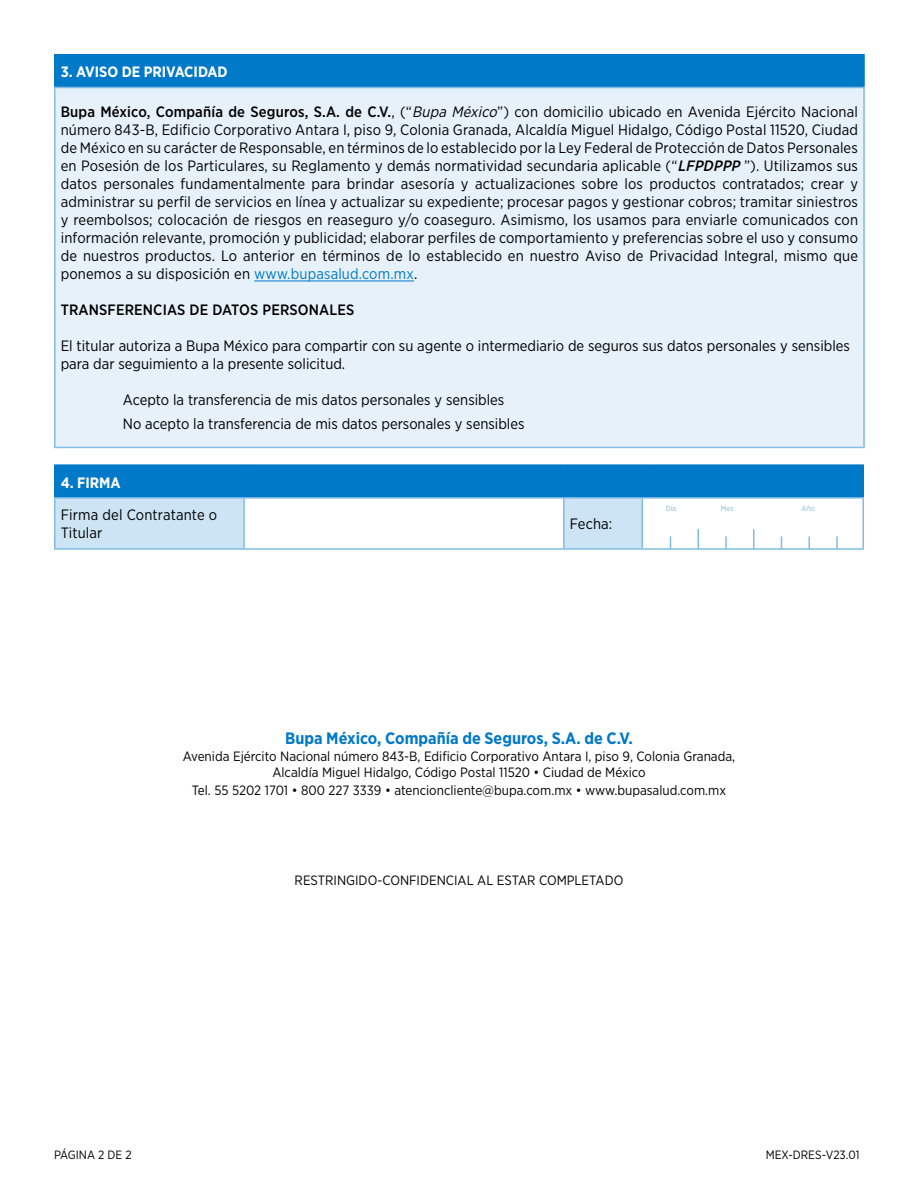
<style>
.page{position:relative;width:918px;height:1188px;background:#fff}
.page>*{position:absolute;margin:0;border:0;box-sizing:border-box;transform-origin:0 0}
.t1{font:700 16.5px "Gotham Narrow";color:#0079c8}
.t2{font:15px/18px "Gotham Narrow";color:#000}
.t3{font:500 15px "Gotham Narrow";letter-spacing:.01em;color:#000}
.t4{font:700 15px "Gotham Narrow";color:#fff}
.t5{font:13.5px/16.2px "Gotham Narrow";color:#000;text-align:center}
.t6{font:12px "Gotham Narrow";color:#000}
.t7{font:7.5px "Gotham Narrow";color:#80bce3}
.s1{font-weight:500}
.s2{font-style:italic}
.s3{font-weight:500;font-style:italic}
.s4{color:#0079c8}
</style>
<div class="page">
<div style="left:55px;top:55px;width:809px;height:32px;background:#0079c8"></div>
<div style="left:55px;top:87px;width:809px;height:360px;background:#e6f1f9"></div>
<hr style="left:54px;top:56px;width:2px;height:31px;background:#0079c8">
<hr style="left:54px;top:54px;width:811px;height:2px;background:#0079c8">
<hr style="left:863px;top:56px;width:2px;height:31px;background:#0079c8">
<hr style="left:54px;top:88px;width:2px;height:359px;background:#80bce3">
<hr style="left:54px;top:87px;width:811px;height:1px;background:#80bce3">
<hr style="left:863px;top:88px;width:2px;height:359px;background:#80bce3">
<hr style="left:54px;top:447px;width:811px;height:1px;background:#80bce3">
<hr style="left:254px;top:281px;width:160px;height:1px;background:#0079c8">
<div style="left:55px;top:465px;width:808px;height:33px;background:#0079c8"></div>
<hr style="left:54px;top:466px;width:2px;height:31px;background:#0079c8">
<hr style="left:54px;top:464px;width:190px;height:2px;background:#0079c8">
<hr style="left:244px;top:464px;width:320px;height:2px;background:#0079c8">
<hr style="left:564px;top:464px;width:78px;height:2px;background:#0079c8">
<hr style="left:642px;top:464px;width:222px;height:2px;background:#0079c8">
<hr style="left:862px;top:466px;width:2px;height:31px;background:#0079c8">
<hr style="left:54px;top:499px;width:2px;height:49px;background:#80bce3">
<hr style="left:54px;top:497px;width:190px;height:2px;background:#80bce3">
<hr style="left:54px;top:548px;width:190px;height:2px;background:#80bce3">
<hr style="left:244px;top:497px;width:320px;height:2px;background:#80bce3">
<hr style="left:244px;top:548px;width:320px;height:2px;background:#80bce3">
<hr style="left:564px;top:497px;width:78px;height:2px;background:#80bce3">
<hr style="left:564px;top:548px;width:78px;height:2px;background:#80bce3">
<hr style="left:642px;top:497px;width:222px;height:2px;background:#80bce3">
<hr style="left:862px;top:499px;width:2px;height:49px;background:#80bce3">
<hr style="left:642px;top:548px;width:222px;height:2px;background:#80bce3">
<svg style="left:55px;top:498px;width:808px;height:51px"></svg>
<p class="t4" style="left:61px;top:62px;width:169px">3. AVISO DE PRIVACIDAD</p>
<p class="t2" style="left:61px;top:103px;width:799px;text-align:justify"><span class="s1">Bupa México, Compañía de Seguros, S.A. de C.V.</span>, (“<span class="s2">Bupa México</span>”) con domicilio ubicado en Avenida Ejército Nacional número 843-B, Edificio Corporativo Antara I, piso 9, Colonia Granada, Alcaldía Miguel Hidalgo, Código Postal 11520, Ciudad de México en su carácter de Responsable, en términos de lo establecido por la Ley Federal de Protección de Datos Personales en Posesión de los Particulares, su Reglamento y demás normatividad secundaria aplicable (“<span class="s3">LFPDPPP</span> ”). Utilizamos sus datos personales fundamentalmente para brindar asesoría y actualizaciones sobre los productos contratados; crear y administrar su perfil de servicios en línea y actualizar su expediente; procesar pagos y gestionar cobros; tramitar siniestros y reembolsos; colocación de riesgos en reaseguro y/o coaseguro. Asimismo, los usamos para enviarle comunicados con información relevante, promoción y publicidad; elaborar perfiles de comportamiento y preferencias sobre el uso y consumo de nuestros productos. Lo anterior en términos de lo establecido en nuestro Aviso de Privacidad Integral, mismo que ponemos a su disposición en <span class="s4">www.bupasalud.com.mx</span>.</p>
<p class="t3" style="left:61px;top:301px;width:295px">TRANSFERENCIAS DE DATOS PERSONALES</p>
<p class="t2" style="left:61px;top:337px;width:791px">El titular autoriza a Bupa México para compartir con su agente o intermediario de seguros sus datos personales y sensibles para dar seguimiento a la presente solicitud.</p>
<p class="t2" style="left:123px;top:388px;width:403px;line-height:24px">Acepto la transferencia de mis datos personales y sensibles<br>No acepto la transferencia de mis datos personales y sensibles</p>
<p class="t4" style="left:61px;top:473px;width:61px">4. FIRMA</p>
<p class="t2" style="left:61px;top:506px;width:158px">Firma del Contratante o<br>Titular</p>
<p class="t2" style="left:570px;top:515px;width:44px">Fecha:</p>
<p class="t7" style="left:666px;top:503px;width:12px">Día</p>
<p class="t7" style="left:721px;top:503px;width:14px">Mes</p>
<p class="t7" style="left:802px;top:503px;width:15px">Año</p>
<p class="t1" style="left:285px;top:728px;width:349px">Bupa México, Compañía de Seguros, S.A. de C.V.</p>
<p class="t5" style="left:183px;top:748px;width:554px">Avenida Ejército Nacional número 843-B, Edificio Corporativo Antara I, piso 9, Colonia Granada,<br>Alcaldía Miguel Hidalgo, Código Postal 11520 • Ciudad de México</p>
<p class="t5" style="left:192px;top:782px;width:536px">Tel. 55 5202 1701 • 800 227 3339 • atencioncliente@bupa.com.mx • www.bupasalud.com.mx</p>
<p class="t5" style="left:295px;top:872px;width:330px">RESTRINGIDO-CONFIDENCIAL AL ESTAR COMPLETADO</p>
<p class="t6" style="left:54px;top:1147px;width:79px">PÁGINA 2 DE 2</p>
<p class="t6" style="left:766px;top:1147px;width:95px">MEX-DRES-V23.01</p>
</div>
